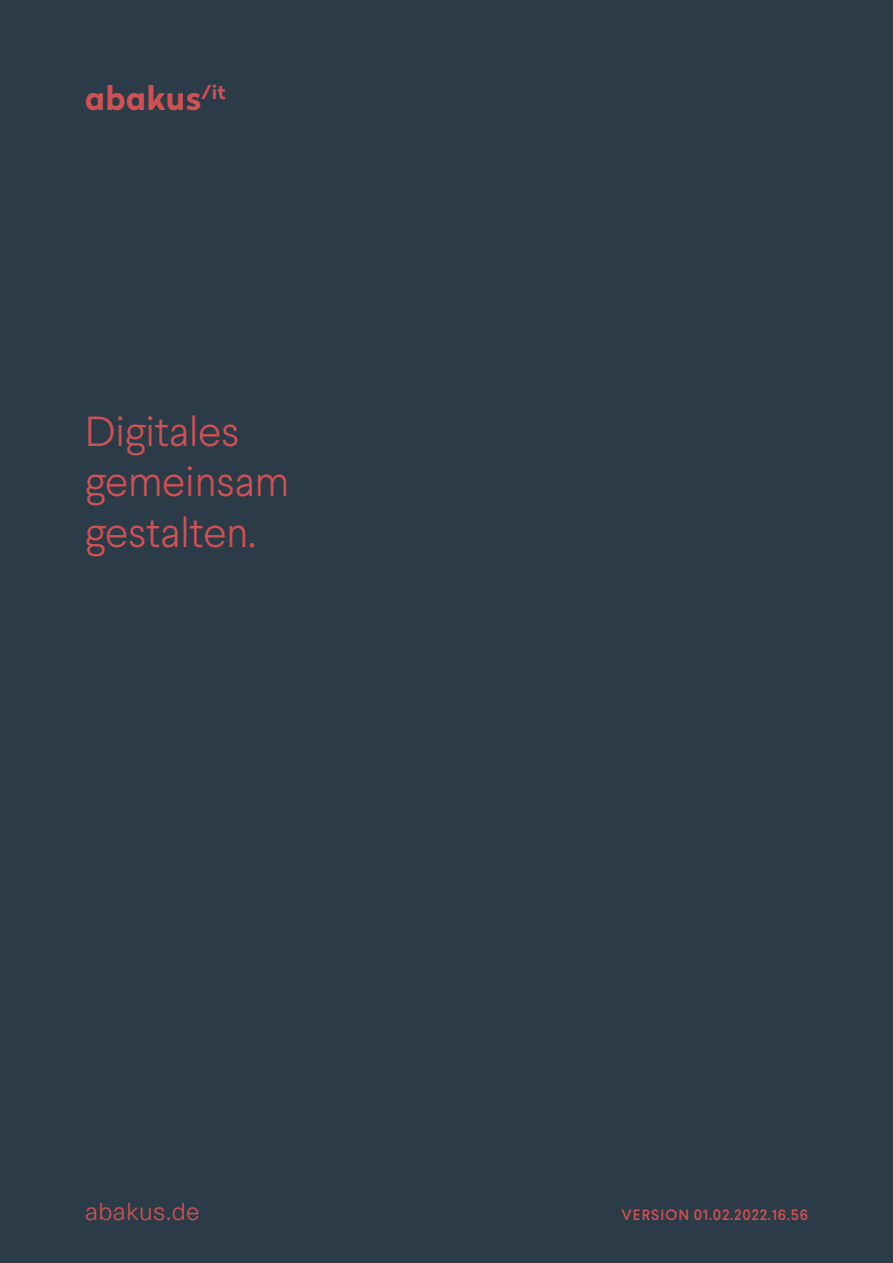
<style>
.page{position:relative;width:893px;height:1263px;background:#2b3b47}
.page>*{position:absolute;margin:0;border:0;box-sizing:border-box;transform-origin:0 0}
.Slogan_M_-_C{font:300 42px "Larsseit";color:#cf5153}
.Logo_-_C{font:700 33px "Radikal";letter-spacing:.01em;color:#cf5153}
.Link_-_C{font:24px "Cern";letter-spacing:.01em;color:#cf5153}
.t1{font:500 24px "Cern";color:#cf5153}
.Meta_-_p{font:500 15px "Larsseit";letter-spacing:.05em;color:#cf5153}
</style>
<div class="page">
<p class="Logo_-_C" style="left:85px;top:74px;width:142px">abakus<sup>/it</sup></p>
<p class="Slogan_M_-_C" style="left:85px;top:404px;width:156px">Digitales</p>
<p class="Slogan_M_-_C" style="left:85px;top:455px;width:206px">gemeinsam</p>
<p class="Slogan_M_-_C" style="left:85px;top:505px;width:173px">gestalten.</p>
<p class="Link_-_C" style="left:85px;top:1195px;width:116px">abakus.de</p>
<p class="t1" style="left:781px;top:1194px;width:28px">13</p>
<p class="Meta_-_p" style="left:622px;top:1206px;width:188px">VERSION 01.02.2022.16.56</p>
</div>
